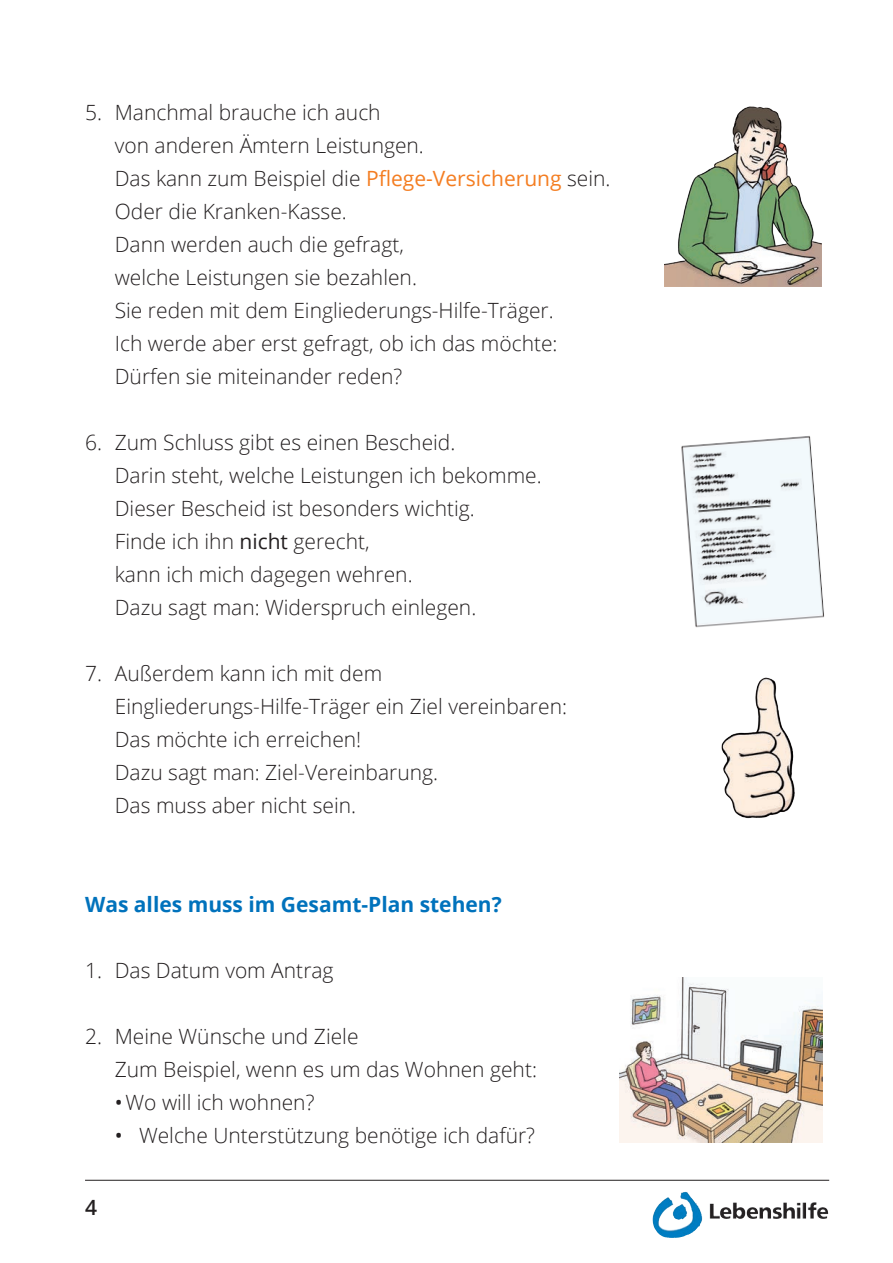
<style>
.page{position:relative;width:893px;height:1263px;background:#fff}
.page>*{position:absolute;margin:0;border:0;box-sizing:border-box;transform-origin:0 0}
.t1{font:300 21px/33px "Open Sans";color:#231f20}
.t2{font:700 21px "Open Sans";color:#0072bc}
.t3{font:600 21px "Open Sans";color:#231f20}
.s1{font-weight:400;color:#f47d21}
.s2{font-weight:400}
</style>
<div class="page">
<img style="left:680px;top:1191px;width:13px;height:27px">
<hr style="left:85px;top:1180px;width:744px;height:1px;background:#231f20">
<img style="left:721px;top:677px;width:74px;height:142px">
<img style="left:620px;top:977px;width:203px;height:165px">
<img style="left:681px;top:436px;width:144px;height:192px">
<img style="left:664px;top:106px;width:157px;height:181px">
<p class="t1" style="left:115px;top:95px;width:497px;text-indent:-30px">5. Manchmal brauche ich auch<br>von anderen Ämtern Leistungen.<br>Das kann zum Beispiel die <span class="s1">Pflege-Versicherung</span> sein.<br>Oder die Kranken-Kasse.<br>Dann werden auch die gefragt,<br>welche Leistungen sie bezahlen.<br>Sie reden mit dem Eingliederungs-Hilfe-Träger.<br>Ich werde aber erst gefragt, ob ich das möchte:<br>Dürfen sie miteinander reden?</p>
<p class="t1" style="left:115px;top:425px;width:428px;text-indent:-30px">6. Zum Schluss gibt es einen Bescheid.<br>Darin steht, welche Leistungen ich bekomme.<br>Dieser Bescheid ist besonders wichtig.<br>Finde ich ihn <span class="s2">nicht</span> gerecht,<br>kann ich mich dagegen wehren.<br>Dazu sagt man: Widerspruch einlegen.</p>
<p class="t1" style="left:115px;top:656px;width:454px;text-indent:-30px">7. Außerdem kann ich mit dem Eingliederungs-Hilfe-Träger ein Ziel vereinbaren:<br>Das möchte ich erreichen!<br>Dazu sagt man: Ziel-Vereinbarung.<br>Das muss aber nicht sein.</p>
<p class="t2" style="left:85px;top:889px;width:418px">Was alles muss im Gesamt-Plan stehen?</p>
<p class="t1" style="left:85px;top:953px;width:250px">1. Das Datum vom Antrag</p>
<p class="t1" style="left:115px;top:1019px;width:424px;text-indent:-30px">2. Meine Wünsche und Ziele<br>Zum Beispiel, wenn es um das Wohnen geht:</p>
<p class="t1" style="left:115px;top:1085px;width:201px"><span class="s2">•</span>Wo will ich wohnen?</p>
<p class="t1" style="left:115px;top:1118px;width:422px"><span class="s2">•</span> Welche Unterstützung benötige ich dafür?</p>
<p class="t3" style="left:85px;top:1193px;width:13px">4</p>
</div>
